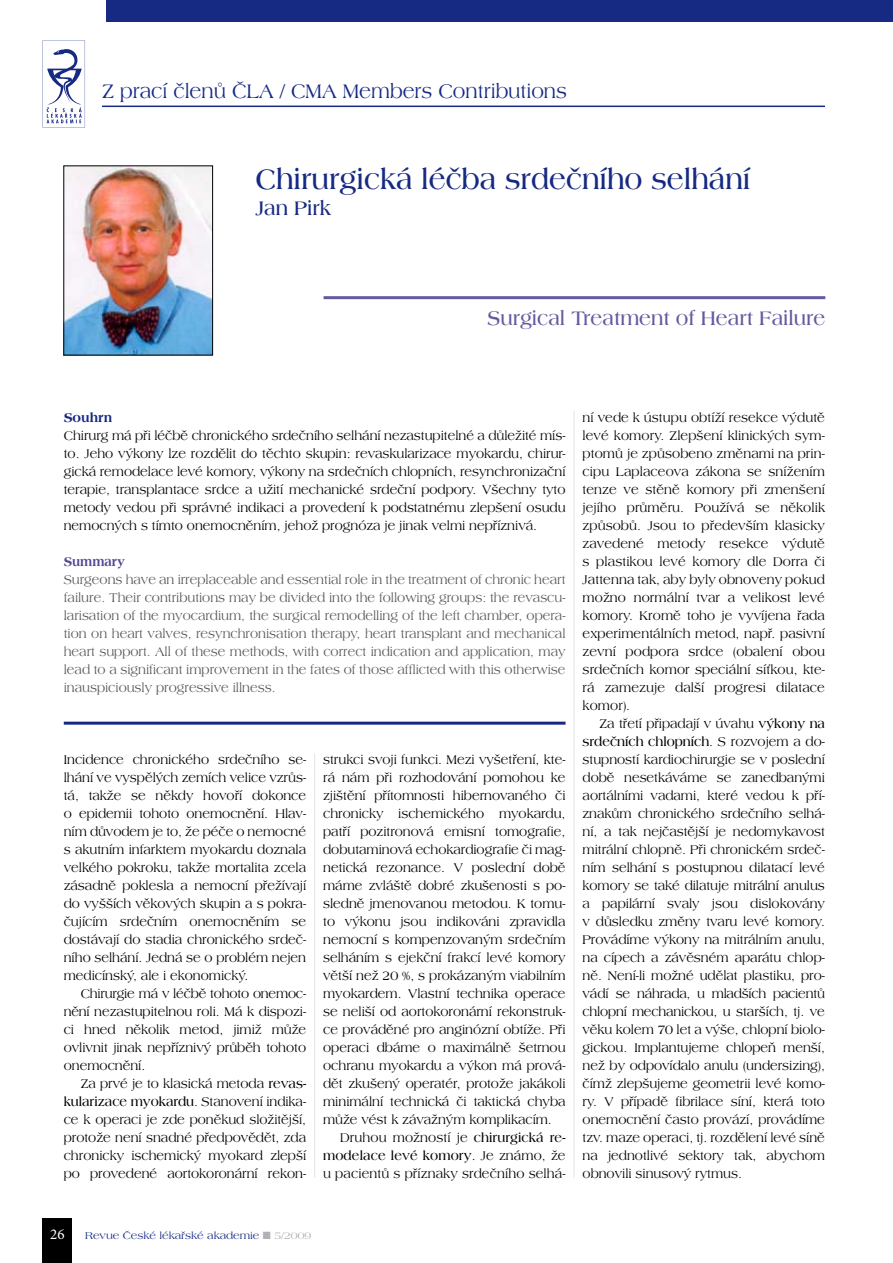
<style>
.page{position:relative;width:893px;height:1263px;background:#fff}
.page>*{position:absolute;margin:0;border:0;box-sizing:border-box;transform-origin:0 0}
.t1{font:700 30px "Americana CE";color:#162983;scale:.9 1}
.t2{font:21px "Americana CE";color:#162983;scale:.9 1}
.t3{font:700 21px "Americana CE";color:#655a9f;scale:.9 1}
.t4{font:700 21px "Americana CE";color:#162983;scale:.9 1}
.t5{font:15px "Minion Pro";color:#fff}
.t6{font:13.5px/18px "Americana CE";color:#000;text-align:justify;scale:.9 1}
.t7{font:13.5px/18px "Americana CE";color:#58585a;text-align:justify;scale:.9 1}
.t8{font:800 13.5px "Americana CE";color:#4f4794;scale:.9 1}
.t9{font:800 13.5px "Americana CE";color:#162983;scale:.95 1}
.t10{font:10.5px "Americana CE";color:#162983}
.s1{font-weight:700}
.s2{color:#b1b2b4}
</style>
<div class="page">
<hr style="left:102px;top:106px;width:723px;height:1px;background:#162983">
<div style="left:43px;top:1218px;width:29px;height:45px;background:#000"></div>
<hr style="left:314px;top:410px;width:1px;height:768px;background:#e3e4e4">
<hr style="left:574px;top:410px;width:1px;height:768px;background:#e3e4e4">
<svg style="left:43px;top:40px;width:42px;height:88px"></svg>
<div style="left:106px;top:0;width:787px;height:21px;background:#162983"></div>
<div style="left:306px;top:410px;width:17px;height:343px;background:#fff"></div>
<hr style="left:324px;top:296px;width:501px;height:3px;background:#655a9f">
<hr style="left:64px;top:722px;width:502px;height:3px;background:#162983">
<img style="left:65px;top:167px;width:146px;height:186px">
<h2 class="t2" style="left:102px;top:79px;width:518px">Z prací členů ČLA / CMA Members Contributions</h2>
<h1 class="t1" style="left:255px;top:162px;width:551px">Chirurgická léčba srdečního selhání</h1>
<h2 class="t4" style="left:255px;top:195px;width:85px">Jan Pirk</h2>
<h2 class="t3" style="left:487px;top:305px;width:377px">Surgical Treatment of Heart Failure</h2>
<p class="t9" style="left:64px;top:409px;width:53px">Souhrn</p>
<p class="t6" style="left:64px;top:426px;width:559px;text-align:left">Chirurg má při léčbě chronického srdečního selhání nezastupitelné a důležité mís&shy;to.-- Jeho výkony lze rozdělit do těchto skupin: revaskularizace myokardu, chirur&shy;gická remodelace levé komory, výkony na srdečních chlopních, resynchronizační terapie, transplantace srdce a užití mechanické srdeční podpory. Všechny tyto metody vedou při správné indikaci a provedení k podstatnému zlepšení osudu&shy;nemocných s tímto onemocněním, jehož prognóza je jinak velmi nepříznivá.</p>
<p class="t8" style="left:64px;top:553px;width:69px">Summary</p>
<p class="t7" style="left:64px;top:570px;width:559px">Surgeons have an irreplaceable and essential role in the treatment of chronic heart failure. Their contributions may be divided into the following groups: the revascu&shy;larisation of the myocardium, the surgical remodelling of the left chamber, opera&shy;tion on heart valves, resynchronisation therapy, heart transplant and mechanical heart support. All of these methods, with correct indication and application, may lead to a significant improvement in the fates of those afflicted with this otherwise inauspiciously progressive illness.</p>
<p class="t6" style="left:64px;top:750px;width:271px;text-align:left">Incidence chronického srdečního se&shy;lhání ve vyspělých zemích velice vzrůs&shy;tá, takže se někdy hovoří dokonce o epidemii tohoto onemocnění. Hlav&shy;ním důvodem je to, že péče o nemocné&shy;s akutním infarktem myokardu do-znala velkého pokroku, takže mortalita zcela zásadně poklesla a nemocní pře-žívají do vyšších věkových skupin a s po-kra&shy;čujícím srdečním onemocněním se dostávají do stadia chronického srdeč&shy;ního selhání. Jedná se o problém nejen medicínský, ale i ekonomický.</p>
<p class="t6" style="left:64px;top:984px;width:271px;text-indent:17px">Chirurgie má v léčbě tohoto onemoc&shy;nění nezastupitelnou roli. Má k dispozi&shy;ci hned několik metod, jimiž může ovlivnit jinak nepříznivý průběh tohoto onemocnění.</p>
<p class="t6" style="left:64px;top:1074px;width:271px;text-indent:17px">Za prvé je to klasická metoda <span class="s1">revas&shy;kularizace myokardu</span>. Stanovení indika&shy;ce k operaci je zde poněkud složitější, protože není snadné předpovědět, zda chronicky ischemický myokard zlepší po provedené aortokoronární rekon-</p>
<p class="t6" style="left:323px;top:750px;width:271px">struk-ci svoji funkci. Mezi vyšetření, kte&shy;rá nám při rozhodování pomohou ke zjištění přítomnosti hibernovaného či chronicky ischemického myokardu, patří pozitronová emisní tomografie, dobutaminová echokardiografie či mag&shy;netická rezonance. V poslední době máme zvláště dobré zkušenosti s po&shy;sledně jmenovanou metodou. K tomu&shy;to výkonu jsou indikováni zpravidla nemocní s kompenzovaným srdečním selháním s ejekční frakcí levé komory větší než 20 %, s prokázaným viabilním myokardem. Vlastní technika operace se neliší od aortokoronární rekonstruk&shy;ce prováděné pro anginózní obtíže. Při operaci dbáme o maximálně šetrnou ochranu myokardu a výkon má prová&shy;dět zkušený operatér, protože jakákoli minimální technická či taktická chyba může vést k závažným komplikacím.</p>
<p class="t6" style="left:323px;top:1128px;width:271px;text-indent:17px">Druhou možností je <span class="s1">chirurgická re&shy;modelace levé komory</span>. Je známo, že u pacientů s příznaky srdečního selhá-</p>
<p class="t6" style="left:583px;top:408px;width:271px">ní vede k ústupu obtíží resekce výdutě levé komory. Zlepšení klinických sym&shy;ptomů je způsobeno změnami na prin&shy;cipu Laplaceova zákona se snížením tenze ve stěně komory při zmenšení jejího průměru. Používá se několik způsobů. Jsou to především klasicky zavedené metody resekce výdutě s plastikou levé komory dle Dorra či Jattenna tak, aby byly obnoveny pokud možno normální tvar a velikost levé komory. Kromě toho je vyvíjena řada experimentálních me-tod, např. pasivní zevní podpora srdce (obalení obou srdečních komor speciální síťkou, kte&shy;rá zamezuje další progresi dilatace komor).</p>
<p class="t6" style="left:583px;top:714px;width:271px;text-indent:17px">Za třetí připadají v úvahu <span class="s1">výkony na srdečních chlopních</span>. S rozvojem a do&shy;stupností kardiochirurgie se v poslední době nesetkáváme se zanedbanými aortálními vadami, které vedou k pří&shy;znakům chronického srdečního selhá&shy;ní, a tak nejčastější je nedomykavost mitrální chlopně. Při chronickém srdeč&shy;ním selhání s postupnou dilatací levé komory se také dilatuje mitrální anulus a papilární svaly jsou dislokovány v důsledku změny tvaru levé komory.<br>Provádíme výkony na mitrálním anulu, na cípech a závěsném aparátu chlop&shy;ně. Není-li možné udělat plastiku, pro&shy;vádí se ná-hrada, u mladších pacientů chlopní me-chanickou, u starších, tj. ve věku kolem 70 let a výše, chlopní biolo&shy;gickou. Implantujeme chlopeň menší, než by odpovídalo anulu (undersizing), čímž zlepšujeme geometrii levé komo&shy;ry. V pří--padě fibrilace síní, která toto onemocnění často provází, provádíme tzv. maze operaci, tj. rozdělení levé síně na jednotlivé sektory tak, abychom obnovili sinusový rytmus.</p>
<p class="t5" style="left:50px;top:1224px;width:8px">26</p>
<p class="t10" style="left:85px;top:1229px;width:228px">Revue České lékařské akademie <span class="s2">■ 5/2009</span></p>
</div>
